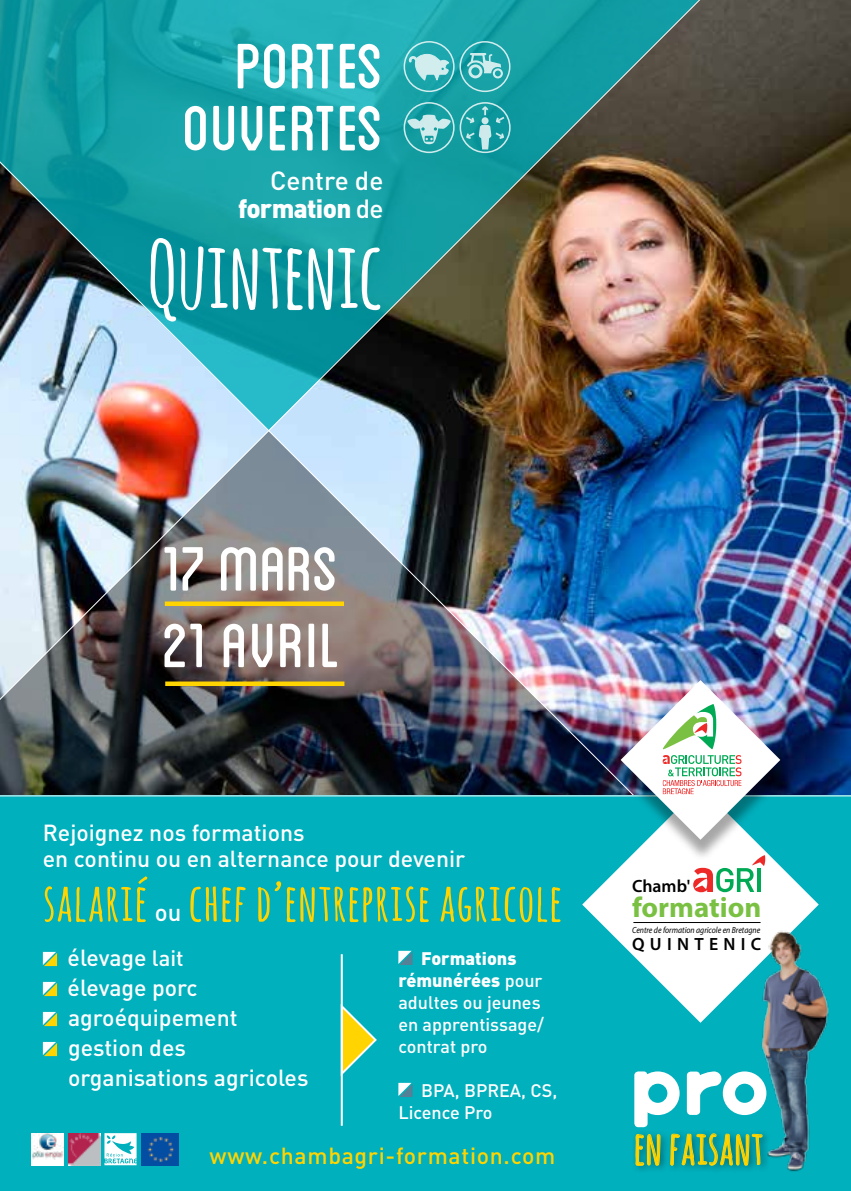
<style>
.page{position:relative;width:851px;height:1191px;background:#fff}
.page>*{position:absolute;margin:0;border:0;box-sizing:border-box;transform-origin:0 0}
.t1{font:700 92px "Amatic SC";letter-spacing:-.02em;color:#fff}
.t2{font:90px "Blanch Caps";color:#fff}
.t3{font:87.8px/76.4px "Blanch Caps";letter-spacing:-.01em;color:#fff}
.t4{font:700 52px "Amatic SC";letter-spacing:.01em;color:#ffd400}
.t5{font:700 45.4px "Amatic SC";color:#ffd400}
.t6{font:700 28.6px "Myriad Pro";color:#7ac143}
.t7{font:500 26px/28px "DIN";color:#fff;text-align:right}
.t8{font:500 23px/30px "DIN";color:#fff}
.t9{font:500 23px "DIN";letter-spacing:.03em;color:#ffd400}
.t10{font:500 18px/22px "DIN";color:#fff}
.t11{font:600 17.8px "Myriad Pro";letter-spacing:.3em;color:#000}
.t12{font:italic 9px "Myriad Pro";color:#000;scale:.88 1}
.s1{font-weight:900}
.s2{font-family:"DIN";font-weight:500;font-size:24px;color:#fff}
.s3{font-size:22px}
</style>
<div class="page">
<img style="left:729px;top:0;width:121px;height:795px">
<img style="left:728px;top:0;width:80px;height:431px">
<div style="left:0;top:795px;width:850px;height:396px;background:#00b0bd"></div>
<img style="left:0;top:0;width:728px;height:801px">
<svg style="left:340px;top:1001px;width:38px;height:77px"></svg>
<hr style="left:341px;top:954px;width:2px;height:171px;background:#fff">
<svg style="left:582px;top:786px;width:236px;height:236px"></svg>
<hr style="left:633px;top:922px;width:127px;height:1px;background:#000">
<svg style="left:693px;top:861px;width:72px;height:31px"></svg>
<div style="left:614px;top:686px;width:175px;height:175px;background:#000;opacity:.35"></div>
<img style="left:620px;top:680px;width:160px;height:159px">
<img style="left:705px;top:928px;width:145px;height:245px">
<img style="left:141px;top:1133px;width:38px;height:32px">
<img style="left:68px;top:1133px;width:32px;height:32px">
<svg style="left:104px;top:1133px;width:32px;height:32px"></svg>
<div style="left:389px;top:68px;width:47px;height:46px;background:#000;opacity:.4"></div>
<svg style="left:408px;top:54px;width:41px;height:28px"></svg>
<div style="left:403px;top:41px;width:51px;height:51px;border:2px solid #fff;border-radius:50%"></div>
<div style="left:459px;top:102px;width:51px;height:51px;border:2px solid #fff;border-radius:50%"></div>
<svg style="left:464px;top:105px;width:42px;height:45px"></svg>
<div style="left:403px;top:102px;width:51px;height:51px;border:2px solid #fff;border-radius:50%"></div>
<div style="left:411px;top:163px;width:31px;height:31px;background:#129da2"></div>
<div style="left:415px;top:163px;width:32px;height:31px;background:#129da2"></div>
<svg style="left:407px;top:115px;width:43px;height:29px"></svg>
<svg style="left:43px;top:952px;width:14px;height:14px"></svg>
<svg style="left:43px;top:982px;width:14px;height:14px"></svg>
<svg style="left:43px;top:1012px;width:14px;height:14px"></svg>
<svg style="left:43px;top:1042px;width:14px;height:14px"></svg>
<svg style="left:398px;top:950px;width:14px;height:15px"></svg>
<svg style="left:398px;top:1082px;width:14px;height:15px"></svg>
<svg style="left:636px;top:1064px;width:130px;height:51px"></svg>
<div style="left:634px;top:1071px;width:13px;height:56px;background:#fff;border-radius:4px"></div>
<div style="left:631px;top:1128px;width:141px;height:46px;background:#000;opacity:.5"></div>
<svg style="left:635px;top:1134px;width:25px;height:33px"></svg>
<svg style="left:670px;top:1133px;width:92px;height:34px"></svg>
<div style="left:165px;top:601px;width:179px;height:5px;background:#ffd400"></div>
<div style="left:32px;top:1132px;width:32px;height:33px;background:#fff"></div>
<img style="left:32px;top:1132px;width:32px;height:27px">
<div style="left:165px;top:681px;width:179px;height:5px;background:#ffd400"></div>
<div style="left:459px;top:41px;width:51px;height:51px;border:2px solid #fff;border-radius:50%"></div>
<svg style="left:467px;top:53px;width:36px;height:26px"></svg>
<h2 class="t2" style="left:235px;top:25px;width:150px">portes</h2>
<h2 class="t2" style="left:182px;top:87px;width:202px">ouvertes</h2>
<p class="t7" style="left:238px;top:166px;width:147px">Centre de <span class="s1">formation</span> de</p>
<h1 class="t1" style="left:147px;top:209px;width:238px">QUINTENIC</h1>
<h3 class="t3" style="left:162px;top:527px;width:180px">17 mars<br>21 avril</h3>
<p class="t8" style="left:43px;top:819px;width:424px;line-height:26px">Rejoignez nos formations<br>en continu ou en alternance pour devenir</p>
<h3 class="t4" style="left:43px;top:865px;width:521px">SALARIÉ <span class="s2">ou</span> CHEF D’ENTREPRISE AGRICOLE</h3>
<p class="t8" style="left:68px;top:942px;width:242px">élevage <span class="s3">lait<br></span>élevage porc agroéquipement gestion des organisations agricoles</p>
<p class="t10" style="left:398px;top:947px;width:147px;text-indent:23px"><span class="s1">Formations rémunérées</span> pour adultes ou jeunes en apprentissage/ contrat pro</p>
<p class="t10" style="left:398px;top:1079px;width:160px;text-indent:23px">BPA, BPREA, CS,<br>Licence Pro</p>
<p class="t9" style="left:209px;top:1140px;width:347px">www.chambagri-formation.com</p>
<p class="t11" style="left:632px;top:874px;width:60px">Chamb'</p>
<p class="t6" style="left:632px;top:888px;width:131px">formation</p>
<p class="t12" style="left:632px;top:924px;width:147px">Centre de formation agricole en Bretagne</p>
<p class="t11" style="left:632px;top:933px;width:131px">QUINTENIC</p>
<h3 class="t5" style="left:633px;top:1115px;width:131px">EN FAISANT</h3>
</div>
